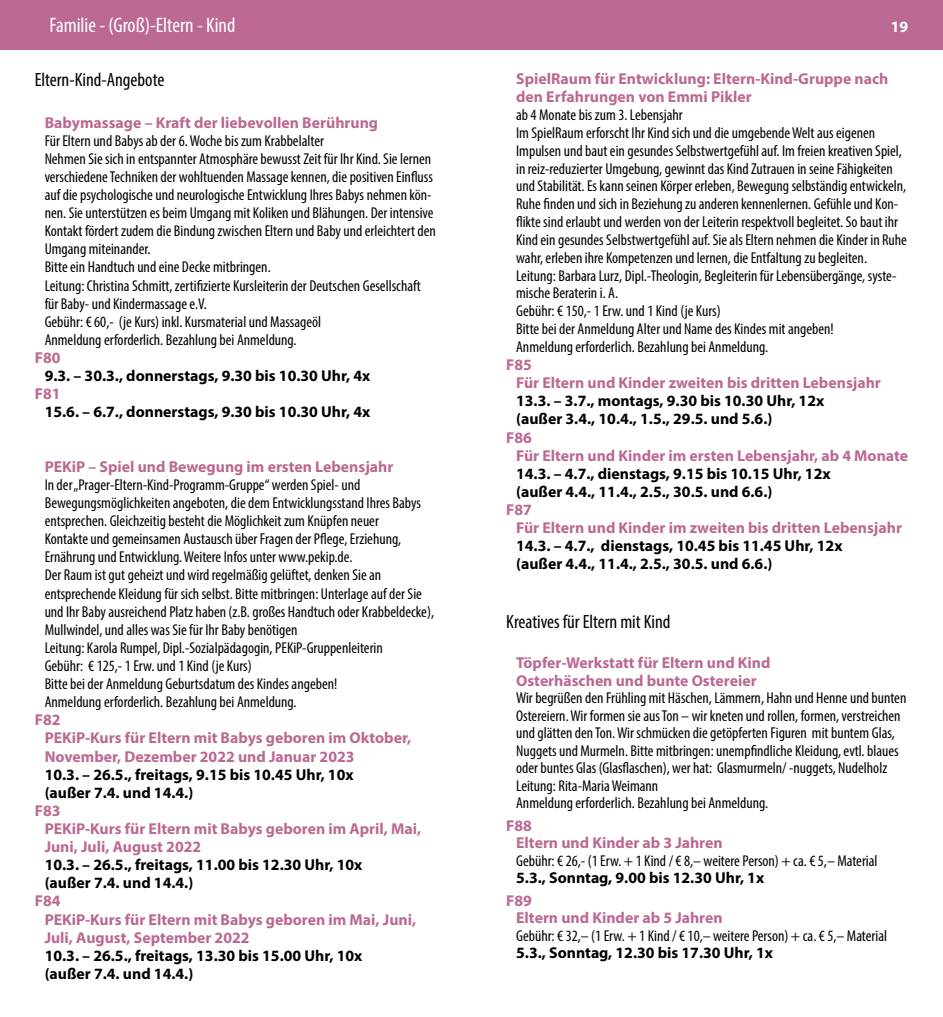
<style>
.page{position:relative;width:943px;height:1017px;background:#fff}
.page>*{position:absolute;margin:0;border:0;box-sizing:border-box;transform-origin:0 0}
.t1{font:condensed 21px "Myriad Pro";color:#fff}
.t2{font:condensed 19.25px "Myriad Pro";color:#000}
.t3{font:condensed 15.75px/17.8px "Myriad Pro";color:#000}
.t4{font:700 15.75px/18.2px "Myriad Pro";color:#bb6992}
.t5{font:700 15.75px/18.2px "Myriad Pro";color:#000}
.t6{font:700 15.75px "Myriad Pro";color:#fff}
.s1{font-weight:700;font-stretch:normal;font-size:15.75px}
</style>
<div class="page">
<div style="left:0;top:0;width:486px;height:50px;background:#bb6992"></div>
<div style="left:456px;top:0;width:487px;height:50px;background:#bb6992"></div>
<h1 class="t1" style="left:35px;top:12px;width:202px"><span class="s1">18</span>Familie - (Groß)-Eltern - Kind</h1>
<p class="t6" style="left:890px;top:16px;width:19px">19</p>
<p class="t2" style="left:35px;top:68px;width:131px">Eltern-Kind-Angebote</p>
<p class="t4" style="left:45px;top:113px;width:335px">Babymassage – Kraft der liebevollen Berührung</p>
<p class="t3" style="left:45px;top:131px;width:393px">Für Eltern und Babys ab der 6. Woche bis zum Krabbelalter<br>Nehmen Sie sich in entspannter Atmosphäre bewusst Zeit für Ihr Kind. Sie lernen verschiedene Techniken der wohltuenden Massage kennen, die positiven Einfluss auf die psychologische und neurologische Entwicklung Ihres Babys nehmen kön&shy;nen. Sie unterstützen es beim Umgang mit Koliken und Blähungen. Der intensive Kontakt fördert zudem die Bindung zwischen Eltern und Baby und erleichtert den Umgang miteinander.<br>Bitte ein Handtuch und eine Decke mitbringen.<br>Leitung: Christina Schmitt, zertifizierte Kursleiterin der Deutschen Gesellschaft für Baby- und Kindermassage e.V.<br>Gebühr: € 60,- (je Kurs) inkl. Kursmaterial und Massageöl<br>Anmeldung erforderlich. Bezahlung bei Anmeldung.</p>
<p class="t4" style="left:35px;top:348px;width:27px">F80</p>
<p class="t5" style="left:45px;top:366px;width:327px">9.3. – 30.3., donnerstags, 9.30 bis 10.30 Uhr, 4x</p>
<p class="t4" style="left:35px;top:384px;width:27px">F81</p>
<p class="t5" style="left:45px;top:402px;width:327px">15.6. – 6.7., donnerstags, 9.30 bis 10.30 Uhr, 4x</p>
<p class="t4" style="left:45px;top:457px;width:350px">PEKiP – Spiel und Bewegung im ersten Lebensjahr</p>
<p class="t3" style="left:45px;top:475px;width:391px">In der „Prager-Eltern-Kind-Programm-Gruppe“ werden Spiel- und Bewegungsmöglichkeiten angeboten, die dem Entwicklungsstand Ihres Babys entsprechen. Gleichzeitig besteht die Möglichkeit zum Knüpfen neuer<br>Kontakte und gemeinsamen Austausch über Fragen der Pflege, Erziehung, Ernährung und Entwicklung. Weitere Infos unter www.pekip.de.<br>Der Raum ist gut geheizt und wird regelmäßig gelüftet, denken Sie an entsprechende Kleidung für sich selbst. Bitte mitbringen: Unterlage auf der Sie und Ihr Baby ausreichend Platz haben (z.B. großes Handtuch oder Krabbeldecke), Mullwindel, und alles was Sie für Ihr Baby benötigen<br>Leitung: Karola Rumpel, Dipl.-Sozialpädagogin, PEKiP-Gruppenleiterin<br>Gebühr: € 125,- 1 Erw. und 1 Kind (je Kurs)<br>Bitte bei der Anmeldung Geburtsdatum des Kindes angeben!<br>Anmeldung erforderlich. Bezahlung bei Anmeldung.</p>
<p class="t4" style="left:45px;top:710px;width:368px;text-indent:-10px">F82<br>PEKiP-Kurs für Eltern mit Babys geboren im Oktober,<br>November, Dezember 2022 und Januar 2023</p>
<p class="t5" style="left:45px;top:765px;width:310px">10.3. – 26.5., freitags, 9.15 bis 10.45 Uhr, 10x (außer 7.4. und 14.4.)</p>
<p class="t4" style="left:45px;top:801px;width:378px;text-indent:-10px">F83<br>PEKiP-Kurs für Eltern mit Babys geboren im April, Mai,<br>Juni, Juli, August 2022</p>
<p class="t5" style="left:45px;top:855px;width:319px">10.3. – 26.5., freitags, 11.00 bis 12.30 Uhr, 10x (außer 7.4. und 14.4.)</p>
<p class="t4" style="left:45px;top:891px;width:373px;text-indent:-10px">F84<br>PEKiP-Kurs für Eltern mit Babys geboren im Mai, Juni,<br>Juli, August, September 2022</p>
<p class="t5" style="left:45px;top:946px;width:319px">10.3. – 26.5., freitags, 13.30 bis 15.00 Uhr, 10x (außer 7.4. und 14.4.)</p>
<p class="t4" style="left:516px;top:69px;width:374px">SpielRaum für Entwicklung: Eltern-Kind-Gruppe nach den Erfahrungen von Emmi Pikler</p>
<p class="t3" style="left:516px;top:106px;width:392px">ab 4 Monate bis zum 3. Lebensjahr<br>Im SpielRaum erforscht Ihr Kind sich und die umgebende Welt aus eigenen Impulsen und baut ein gesundes Selbstwertgefühl auf. Im freien kreativen Spiel, in reiz-reduzierter Umgebung, gewinnt das Kind Zutrauen in seine Fähigkeiten und Stabilität. Es kann seinen Körper erleben, Bewegung selbständig entwickeln, Ruhe finden und sich in Beziehung zu anderen kennenlernen. Gefühle und Kon&shy;flikte sind erlaubt und werden von der Leiterin respektvoll begleitet. So baut ihr Kind ein gesundes Selbstwertgefühl auf. Sie als Eltern nehmen die Kinder in Ruhe wahr, erleben ihre Kompetenzen und lernen, die Entfaltung zu begleiten.<br>Leitung: Barbara Lurz, Dipl.-Theologin, Begleiterin für Lebensübergänge, syste&shy;mische Beraterin i. A.<br>Gebühr: € 150,- 1 Erw. und 1 Kind (je Kurs)<br>Bitte bei der Anmeldung Alter und Name des Kindes mit angeben!<br>Anmeldung erforderlich. Bezahlung bei Anmeldung.</p>
<p class="t4" style="left:516px;top:355px;width:366px;text-indent:-10px">F85<br>Für Eltern und Kinder zweiten bis dritten Lebensjahr</p>
<p class="t5" style="left:516px;top:391px;width:309px">13.3. – 3.7., montags, 9.30 bis 10.30 Uhr, 12x (außer 3.4., 10.4., 1.5., 29.5. und 5.6.)</p>
<p class="t4" style="left:516px;top:428px;width:393px;text-indent:-10px">F86<br>Für Eltern und Kinder im ersten Lebensjahr, ab 4 Monate</p>
<p class="t5" style="left:516px;top:464px;width:316px">14.3. – 4.7., dienstags, 9.15 bis 10.15 Uhr, 12x (außer 4.4., 11.4., 2.5., 30.5. und 6.6.)</p>
<p class="t4" style="left:516px;top:500px;width:387px;text-indent:-10px">F87<br>Für Eltern und Kinder im zweiten bis dritten Lebensjahr</p>
<p class="t5" style="left:516px;top:536px;width:328px">14.3. – 4.7., dienstags, 10.45 bis 11.45 Uhr, 12x (außer 4.4., 11.4., 2.5., 30.5. und 6.6.)</p>
<p class="t2" style="left:506px;top:610px;width:166px">Kreatives für Eltern mit Kind</p>
<p class="t4" style="left:516px;top:654px;width:256px;line-height:17.5px">Töpfer-Werkstatt für Eltern und Kind<br>Osterhäschen und bunte Ostereier</p>
<p class="t3" style="left:516px;top:689px;width:392px">Wir begrüßen den Frühling mit Häschen, Lämmern, Hahn und Henne und bunten Ostereiern. Wir formen sie aus Ton – wir kneten und rollen, formen, verstreichen und glätten den Ton. Wir schmücken die getöpferten Figuren mit buntem Glas, Nuggets und Murmeln. Bitte mitbringen: unempfindliche Kleidung, evtl. blaues oder buntes Glas (Glasflaschen), wer hat: Glasmurmeln/ -nuggets, Nudelholz Leitung: Rita-Maria Weimann<br>Anmeldung erforderlich. Bezahlung bei Anmeldung.</p>
<p class="t4" style="left:516px;top:816px;width:208px;line-height:17.5px;text-indent:-10px">F88<br>Eltern und Kinder ab 3 Jahren</p>
<p class="t3" style="left:516px;top:851px;width:363px">Gebühr: € 26,- (1 Erw. + 1 Kind / € 8,– weitere Person) + ca. € 5,– Material</p>
<p class="t5" style="left:516px;top:868px;width:249px">5.3., Sonntag, 9.00 bis 12.30 Uhr, 1x</p>
<p class="t4" style="left:516px;top:891px;width:208px;line-height:17.5px;text-indent:-10px">F89<br>Eltern und Kinder ab 5 Jahren</p>
<p class="t3" style="left:516px;top:926px;width:372px">Gebühr: € 32,– (1 Erw. + 1 Kind / € 10,– weitere Person) + ca. € 5,– Material</p>
<p class="t5" style="left:516px;top:943px;width:258px">5.3., Sonntag, 12.30 bis 17.30 Uhr, 1x</p>
</div>
